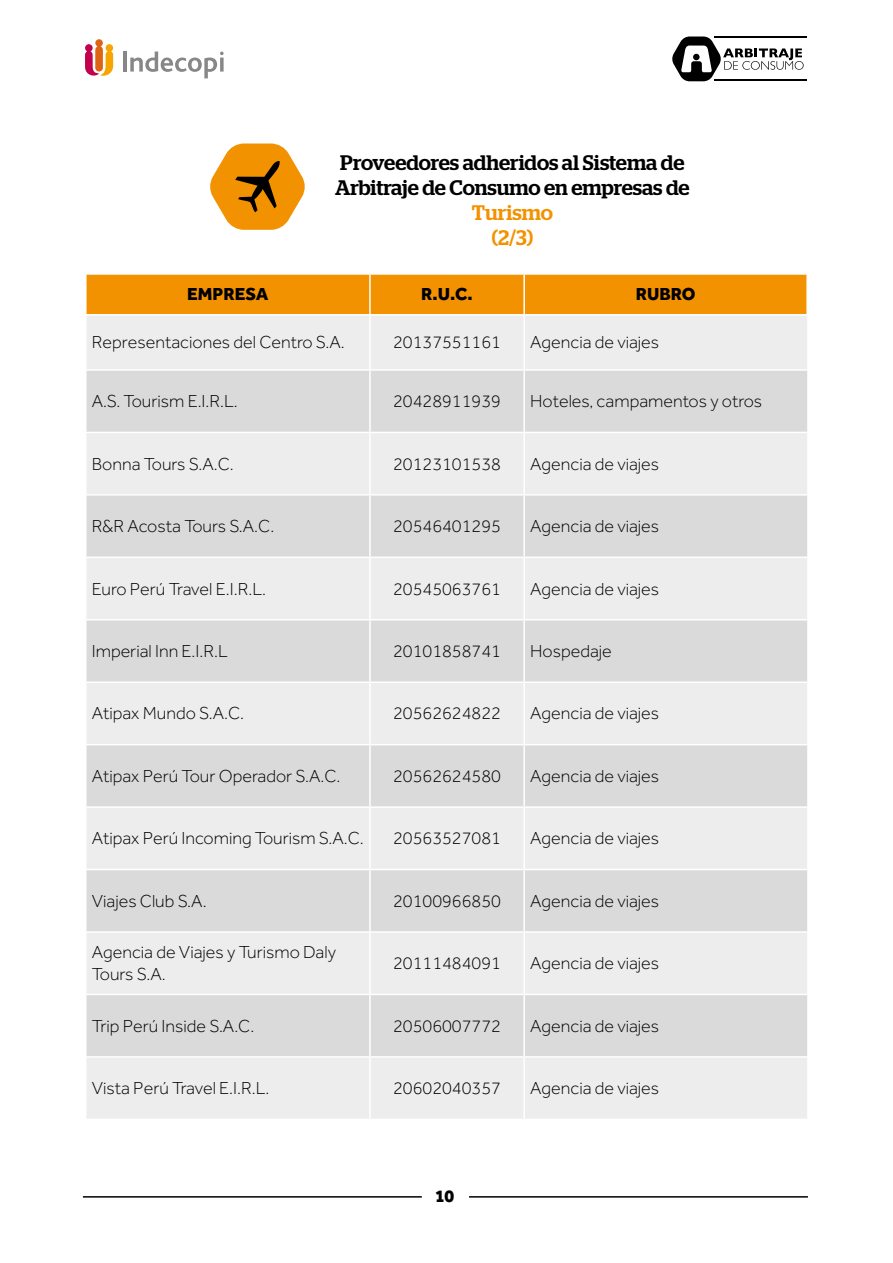
<style>
.page{position:relative;width:893px;height:1263px;background:#fff}
.page>*{position:absolute;margin:0;border:0;box-sizing:border-box;transform-origin:0 0}
.t1{font:500 21px/25.2px "Stag";letter-spacing:-.005em;color:#000}
.t2{font:500 21px/25.2px "Stag";color:#f39200;text-align:center}
.t3{font:300 18px/21.6px "Effra";color:#000}
.t4{font:800 18px "Effra";color:#000}
</style>
<div class="page">
<hr style="left:123px;top:51px;width:4px;height:21px;background:#878787">
<svg style="left:130px;top:51px;width:94px;height:27px"></svg>
<svg style="left:220px;top:58px;width:4px;height:14px"></svg>
<svg style="left:85px;top:39px;width:28px;height:37px"></svg>
<svg style="left:672px;top:37px;width:132px;height:44px"></svg>
<hr style="left:715px;top:37px;width:92px;height:1px;background:#000">
<hr style="left:715px;top:79px;width:92px;height:2px;background:#000">
<hr style="left:83px;top:1196px;width:339px;height:1px;background:#000">
<hr style="left:469px;top:1196px;width:339px;height:1px;background:#000">
<svg style="left:210px;top:144px;width:95px;height:86px"></svg>
<div style="left:87px;top:275px;width:719px;height:39px;background:#f39200"></div>
<div style="left:87px;top:316px;width:720px;height:802px;background:#ededed"></div>
<svg style="left:87px;top:371px;width:720px;height:685px;background:#e2e2e2"></svg>
<hr style="left:85px;top:432px;width:285px;height:1px;background:#fff">
<hr style="left:370px;top:432px;width:154px;height:1px;background:#fff">
<hr style="left:524px;top:432px;width:283px;height:1px;background:#fff">
<hr style="left:85px;top:494px;width:285px;height:2px;background:#fff">
<hr style="left:370px;top:494px;width:154px;height:2px;background:#fff">
<hr style="left:524px;top:494px;width:283px;height:2px;background:#fff">
<hr style="left:85px;top:806px;width:285px;height:2px;background:#fff">
<hr style="left:370px;top:806px;width:154px;height:2px;background:#fff">
<hr style="left:524px;top:806px;width:283px;height:2px;background:#fff">
<hr style="left:85px;top:869px;width:285px;height:1px;background:#fff">
<hr style="left:370px;top:869px;width:154px;height:1px;background:#fff">
<hr style="left:524px;top:869px;width:283px;height:1px;background:#fff">
<hr style="left:85px;top:556px;width:285px;height:2px;background:#fff">
<hr style="left:370px;top:556px;width:154px;height:2px;background:#fff">
<hr style="left:524px;top:556px;width:283px;height:2px;background:#fff">
<hr style="left:85px;top:619px;width:285px;height:1px;background:#fff">
<hr style="left:370px;top:619px;width:154px;height:1px;background:#fff">
<hr style="left:524px;top:619px;width:283px;height:1px;background:#fff">
<hr style="left:85px;top:931px;width:285px;height:2px;background:#fff">
<hr style="left:370px;top:931px;width:154px;height:2px;background:#fff">
<hr style="left:524px;top:931px;width:283px;height:2px;background:#fff">
<hr style="left:85px;top:994px;width:285px;height:1px;background:#fff">
<hr style="left:370px;top:994px;width:154px;height:1px;background:#fff">
<hr style="left:524px;top:994px;width:283px;height:1px;background:#fff">
<hr style="left:85px;top:1056px;width:285px;height:2px;background:#fff">
<hr style="left:370px;top:1056px;width:154px;height:2px;background:#fff">
<hr style="left:524px;top:1056px;width:283px;height:2px;background:#fff">
<hr style="left:369px;top:275px;width:2px;height:39px;background:#fff">
<hr style="left:523px;top:275px;width:2px;height:39px;background:#fff">
<hr style="left:369px;top:316px;width:2px;height:53px;background:#fff">
<hr style="left:369px;top:683px;width:2px;height:61px;background:#fff">
<hr style="left:369px;top:371px;width:2px;height:61px;background:#fff">
<hr style="left:369px;top:433px;width:2px;height:61px;background:#fff">
<hr style="left:369px;top:496px;width:2px;height:60px;background:#fff">
<hr style="left:369px;top:558px;width:2px;height:61px;background:#fff">
<hr style="left:369px;top:620px;width:2px;height:61px;background:#fff">
<hr style="left:369px;top:745px;width:2px;height:61px;background:#fff">
<hr style="left:369px;top:808px;width:2px;height:61px;background:#fff">
<hr style="left:369px;top:870px;width:2px;height:61px;background:#fff">
<hr style="left:369px;top:933px;width:2px;height:61px;background:#fff">
<hr style="left:369px;top:995px;width:2px;height:61px;background:#fff">
<hr style="left:369px;top:1058px;width:2px;height:60px;background:#fff">
<hr style="left:523px;top:371px;width:2px;height:61px;background:#fff">
<hr style="left:523px;top:433px;width:2px;height:61px;background:#fff">
<hr style="left:523px;top:496px;width:2px;height:60px;background:#fff">
<hr style="left:523px;top:558px;width:2px;height:61px;background:#fff">
<hr style="left:523px;top:620px;width:2px;height:61px;background:#fff">
<hr style="left:523px;top:745px;width:2px;height:61px;background:#fff">
<hr style="left:523px;top:808px;width:2px;height:61px;background:#fff">
<hr style="left:523px;top:870px;width:2px;height:61px;background:#fff">
<hr style="left:523px;top:933px;width:2px;height:61px;background:#fff">
<hr style="left:523px;top:995px;width:2px;height:61px;background:#fff">
<hr style="left:523px;top:1058px;width:2px;height:60px;background:#fff">
<hr style="left:523px;top:316px;width:2px;height:53px;background:#fff">
<hr style="left:523px;top:683px;width:2px;height:61px;background:#fff">
<hr style="left:85px;top:369px;width:285px;height:2px;background:#fff">
<hr style="left:370px;top:369px;width:154px;height:2px;background:#fff">
<hr style="left:524px;top:369px;width:283px;height:2px;background:#fff">
<hr style="left:85px;top:681px;width:285px;height:2px;background:#fff">
<hr style="left:370px;top:681px;width:154px;height:2px;background:#fff">
<hr style="left:524px;top:681px;width:283px;height:2px;background:#fff">
<hr style="left:85px;top:744px;width:285px;height:1px;background:#fff">
<hr style="left:370px;top:744px;width:154px;height:1px;background:#fff">
<hr style="left:524px;top:744px;width:283px;height:1px;background:#fff">
<p class="t1" style="left:335px;top:150px;width:356px">Proveedores adheridos al Sistema de<br>Arbitraje de Consumo en empresas de</p>
<p class="t2" style="left:472px;top:200px;width:83px">Turismo (2/3)</p>
<p class="t4" style="left:187px;top:283px;width:83px">EMPRESA</p>
<p class="t4" style="left:421px;top:283px;width:53px">R.U.C.</p>
<p class="t4" style="left:636px;top:283px;width:61px">RUBRO</p>
<p class="t3" style="left:92px;top:331px;width:254px">Representaciones del Centro S.A.</p>
<p class="t3" style="left:393px;top:331px;width:109px">20137551161</p>
<p class="t3" style="left:530px;top:331px;width:131px">Agencia de viajes</p>
<p class="t3" style="left:92px;top:390px;width:148px">A.S. Tourism E.I.R.L.</p>
<p class="t3" style="left:393px;top:390px;width:109px">20428911939</p>
<p class="t3" style="left:530px;top:390px;width:233px">Hoteles, campamentos y otros</p>
<p class="t3" style="left:92px;top:453px;width:143px">Bonna Tours S.A.C.</p>
<p class="t3" style="left:393px;top:453px;width:109px">20123101538</p>
<p class="t3" style="left:530px;top:453px;width:131px">Agencia de viajes</p>
<p class="t3" style="left:92px;top:515px;width:184px">R&amp;R Acosta Tours S.A.C.</p>
<p class="t3" style="left:393px;top:515px;width:109px">20546401295</p>
<p class="t3" style="left:530px;top:515px;width:131px">Agencia de viajes</p>
<p class="t3" style="left:92px;top:578px;width:176px">Euro Perú Travel E.I.R.L.</p>
<p class="t3" style="left:393px;top:578px;width:109px">20545063761</p>
<p class="t3" style="left:530px;top:578px;width:131px">Agencia de viajes</p>
<p class="t3" style="left:92px;top:640px;width:138px">Imperial Inn E.I.R.L</p>
<p class="t3" style="left:393px;top:640px;width:109px">20101858741</p>
<p class="t3" style="left:530px;top:640px;width:83px">Hospedaje</p>
<p class="t3" style="left:92px;top:702px;width:154px">Atipax Mundo S.A.C.</p>
<p class="t3" style="left:393px;top:702px;width:109px">20562624822</p>
<p class="t3" style="left:530px;top:702px;width:131px">Agencia de viajes</p>
<p class="t3" style="left:92px;top:765px;width:250px">Atipax Perú Tour Operador S.A.C.</p>
<p class="t3" style="left:393px;top:765px;width:109px">20562624580</p>
<p class="t3" style="left:530px;top:765px;width:131px">Agencia de viajes</p>
<p class="t3" style="left:92px;top:827px;width:274px">Atipax Perú Incoming Tourism S.A.C.</p>
<p class="t3" style="left:393px;top:827px;width:109px">20563527081</p>
<p class="t3" style="left:530px;top:827px;width:131px">Agencia de viajes</p>
<p class="t3" style="left:92px;top:890px;width:116px">Viajes Club S.A.</p>
<p class="t3" style="left:393px;top:890px;width:109px">20100966850</p>
<p class="t3" style="left:530px;top:890px;width:131px">Agencia de viajes</p>
<p class="t3" style="left:92px;top:941px;width:246px">Agencia de Viajes y Turismo Daly<br>Tours S.A.</p>
<p class="t3" style="left:393px;top:952px;width:109px">20111484091</p>
<p class="t3" style="left:530px;top:952px;width:131px">Agencia de viajes</p>
<p class="t3" style="left:92px;top:1015px;width:164px">Trip Perú Inside S.A.C.</p>
<p class="t3" style="left:393px;top:1015px;width:109px">20506007772</p>
<p class="t3" style="left:530px;top:1015px;width:131px">Agencia de viajes</p>
<p class="t3" style="left:92px;top:1077px;width:179px">Vista Perú Travel E.I.R.L.</p>
<p class="t3" style="left:393px;top:1077px;width:109px">20602040357</p>
<p class="t3" style="left:530px;top:1077px;width:131px">Agencia de viajes</p>
<p class="t4" style="left:436px;top:1185px;width:20px">10</p>
</div>
